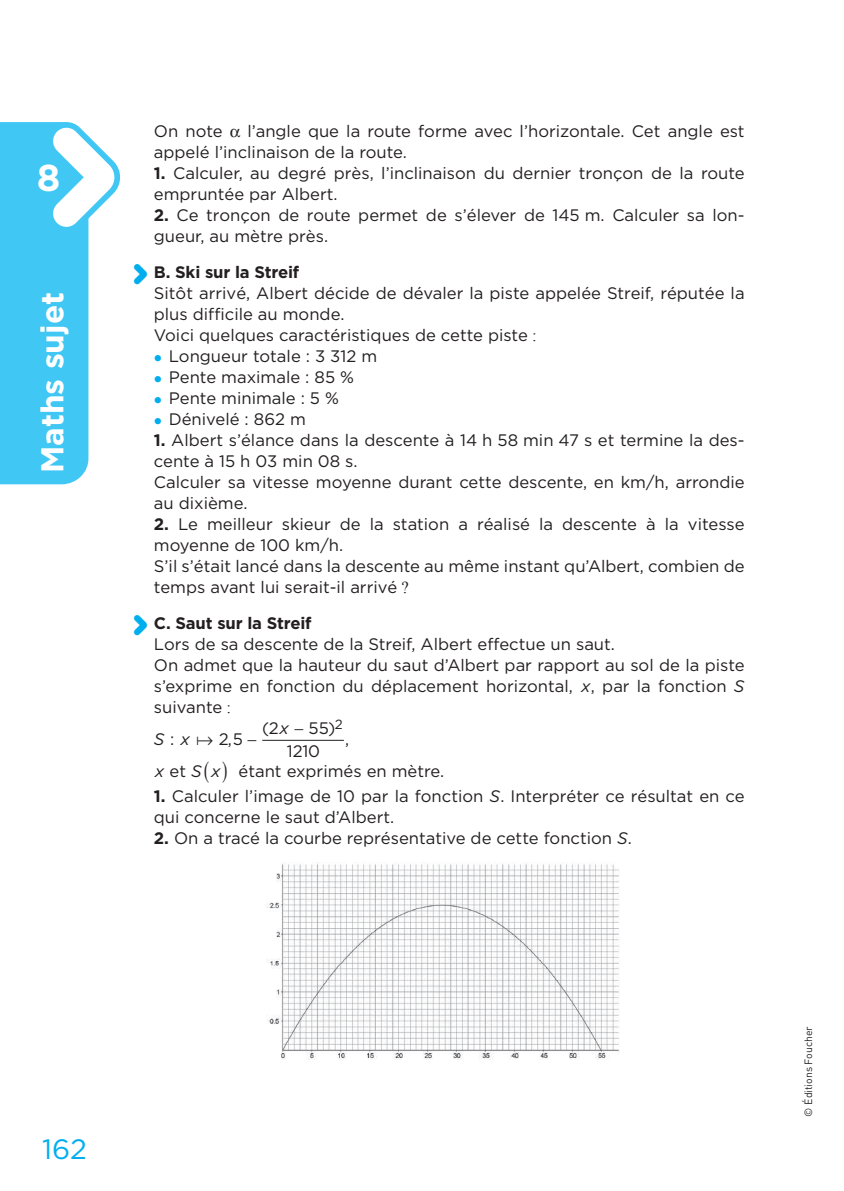
<style>
.page{position:relative;width:844px;height:1191px;background:#fff}
.page>*{position:absolute;margin:0;border:0;box-sizing:border-box;transform-origin:0 0}
.t1{font:700 37.45px "Gotham";color:#fff}
.t2{font:700 31.5px "Gotham";color:#fff}
.t3{font:28px "Gotham";color:#00aeef}
.t4{font:16.62px/21px "Gotham";color:#231f20}
.t5{font:italic 16.62px "Gotham";color:#231f20}
.t6{font:13.3px "Gotham";color:#231f20}
.t7{font:10.5px "DINOT";color:#231f20}
.s1{font-weight:700}
.s2{font-family:"Puce ESPE";font-size:8.75px;color:#00aeef}
.s3{font-family:"Times New Roman"}
.s4{font-weight:900;color:#00aeef}
.s5{font-style:italic}
.s6{font-family:"Euclid Extra";font-style:normal}
.s7{font-style:normal}
</style>
<div class="page">
<svg style="left:0;top:122px;width:120px;height:362px"></svg>
<hr style="left:262px;top:740px;width:82px;height:1px;background:#231f20">
<img style="left:267px;top:862px;width:353px;height:198px">
<h1 class="t1" style="left:37px;top:156px;width:25px">8</h1>
<h2 class="t2" style="left:34px;top:473px;width:183px;rotate:-90deg">Maths sujet</h2>
<p class="t4" style="left:154px;top:121px;width:592px;text-indent:94px">l’angle que la route forme avec l’horizontale. Cet angle est appelé l’inclinaison de la route.</p>
<p class="t4" style="left:154px;top:163px;width:592px"><span class="s1">1.</span> Calculer, au degré près, l’inclinaison du dernier tronçon de la route empruntée par Albert.</p>
<p class="t4" style="left:154px;top:205px;width:592px"><span class="s1">2.</span> Ce tronçon de route permet de s’élever de 145 m. Calculer sa lon&shy;gueur, au mètre près.</p>
<p class="t4" style="left:154px;top:262px;width:592px;text-indent:-17px"><span class="s2">&gt;</span> <span class="s1">B. Ski sur la Streif<br></span>Sitôt arrivé, Albert décide de dévaler la piste appelée Streif, réputée la plus difficile au monde.<br>Voici quelques caractéristiques de cette piste <span class="s3">:</span></p>
<p class="t4" style="left:154px;top:346px;width:225px"><span class="s4">•</span> Longueur totale : 3 312 m</p>
<p class="t4" style="left:154px;top:367px;width:201px"><span class="s4">•</span> Pente maximale : 85 %</p>
<p class="t4" style="left:154px;top:388px;width:186px"><span class="s4">•</span> Pente minimale : 5 %</p>
<p class="t4" style="left:154px;top:409px;width:153px"><span class="s4">•</span> Dénivelé : 862 m</p>
<p class="t4" style="left:154px;top:430px;width:592px"><span class="s1">1.</span> Albert s’élance dans la descente à 14 h 58 min 47 s et termine la des&shy;cente à 15 h 03 min 08 s.<br>Calculer sa vitesse moyenne durant cette descente, en km/h, arrondie au dixième.</p>
<p class="t4" style="left:154px;top:514px;width:592px"><span class="s1">2.</span> Le meilleur skieur de la station a réalisé la descente à la vitesse moyenne de 100 km/h.<br>S’il s’était lancé dans la descente au même instant qu’Albert, combien de temps avant lui serait-il arrivé <span class="s3">?</span></p>
<p class="t4" style="left:154px;top:613px;width:592px;text-indent:-17px"><span class="s2">&gt;</span> <span class="s1">C. Saut sur la Streif<br></span>Lors de sa descente de la Streif, Albert effectue un saut.<br>On admet que la hauteur du saut d’Albert par rapport au sol de la piste s’exprime en fonction du déplacement horizontal, <span class="s5">x</span>, par la fonction <span class="s5">S </span>suivante <span class="s3">:</span></p>
<p class="t5" style="left:154px;top:729px;width:91px">S x<span class="s6">a</span><span class="s7">25</span></p>
<p class="t4" style="left:154px;top:121px;width:70px">On note</p>
<p class="t4" style="left:287px;top:716px;width:50px;line-height:23.3px;text-indent:22px">55)<br>1210</p>
<p class="t6" style="left:335px;top:717px;width:9px">2</p>
<p class="t4" style="left:262px;top:717px;width:28px">(2<span class="s5">x</span></p>
<p class="t4" style="left:170px;top:728px;width:6px">:</p>
<p class="t4" style="left:155px;top:722px;width:291px;line-height:32.4px;text-indent:190px">,<br><span class="s5">x</span> et <span class="s5">S x</span> étant exprimés en mètre.</p>
<p class="t4" style="left:154px;top:786px;width:592px"><span class="s1">1.</span> Calculer l’image de 10 par la fonction <span class="s5">S</span>. Interpréter ce résultat en ce qui concerne le saut d’Albert.</p>
<p class="t4" style="left:154px;top:828px;width:479px"><span class="s1">2.</span> On a tracé la courbe représentative de cette fonction <span class="s5">S</span>.</p>
<p class="t4" style="left:228px;top:728px;width:6px">,</p>
<h3 class="t3" style="left:42px;top:1133px;width:46px">162</h3>
<p class="t7" style="left:801px;top:1116px;width:92px;rotate:-90deg">© Éditions Foucher</p>
</div>
